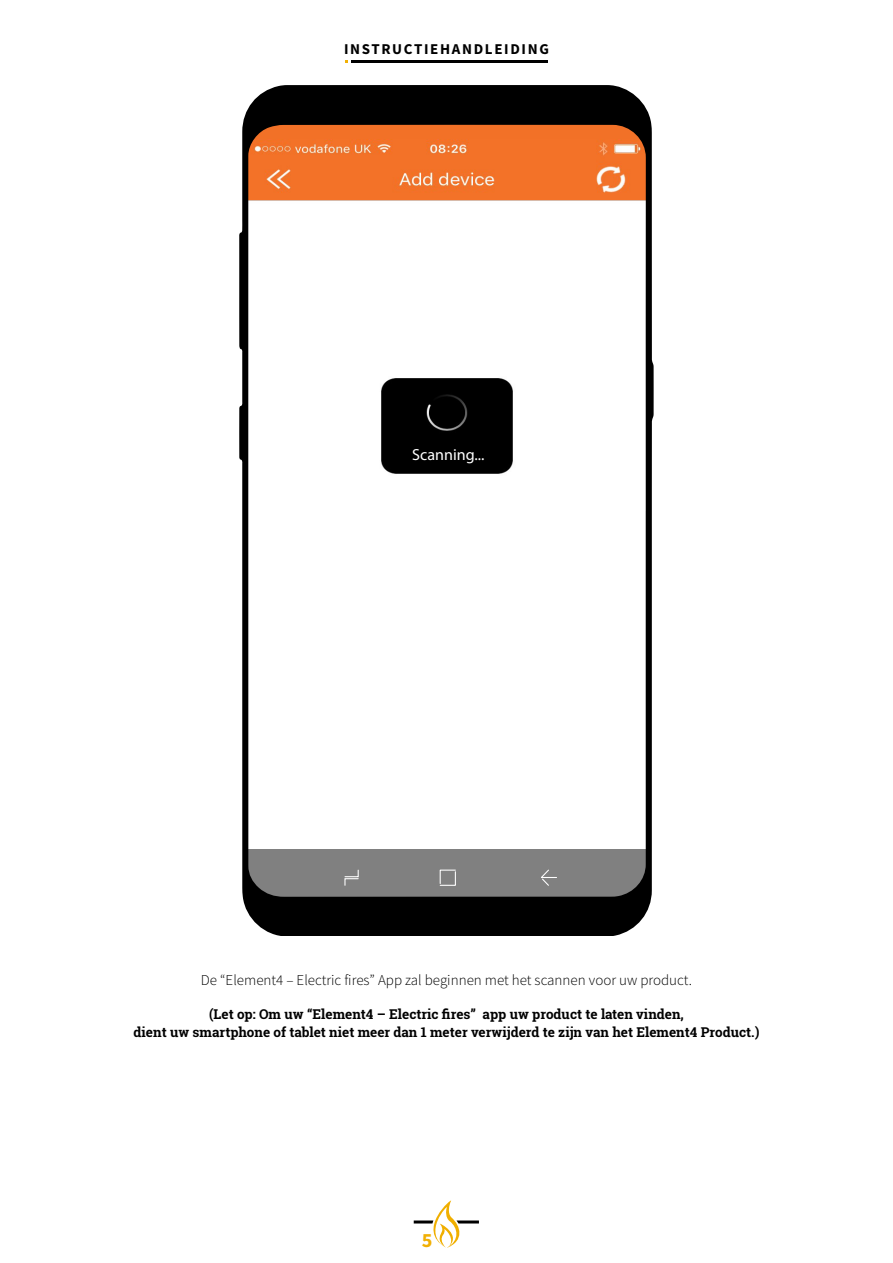
<style>
.page{position:relative;width:893px;height:1263px;background:#fff}
.page>*{position:absolute;margin:0;border:0;box-sizing:border-box;transform-origin:0 0}
.t1{font:700 20.25px "Source Sans Pro";color:#f1b005}
.t2{font:16.05px "Myriad Pro";color:#fff}
.t3{font:300 15px "Source Sans Pro";color:#000}
.t4{font:700 15px "Source Sans Pro";letter-spacing:.11em;color:#000}
.Head_3{font:700 13.5px "Roboto Slab";color:#000}
</style>
<div class="page">
<hr style="left:351px;top:60px;width:197px;height:3px;background:#000">
<svg style="left:414px;top:1200px;width:65px;height:48px"></svg>
<svg style="left:239px;top:85px;width:415px;height:850px"></svg>
<div style="left:248px;top:849px;width:399px;height:48px;background:#808080"></div>
<svg style="left:344px;top:869px;width:15px;height:17px"></svg>
<svg style="left:439px;top:869px;width:17px;height:17px"></svg>
<svg style="left:541px;top:869px;width:16px;height:17px"></svg>
<p class="t4" style="left:344px;top:39px;width:206px">INSTRUCTIEHANDLEIDING</p>
<p class="t2" style="left:412px;top:444px;width:74px">Scanning...</p>
<p class="t3" style="left:201px;top:971px;width:493px">De “Element4 – Electric fires” App zal beginnen met het scannen voor uw product.</p>
<p class="Head_3" style="left:209px;top:1005px;width:476px">(Let op: Om uw “Element4 – Electric fires” app uw product te laten vinden,</p>
<p class="Head_3" style="left:134px;top:1023px;width:627px">dient uw smartphone of tablet niet meer dan 1 meter verwijderd te zijn van het Element4 Product.)</p>
<h1 class="t1" style="left:422px;top:1227px;width:12px">5</h1>
</div>
